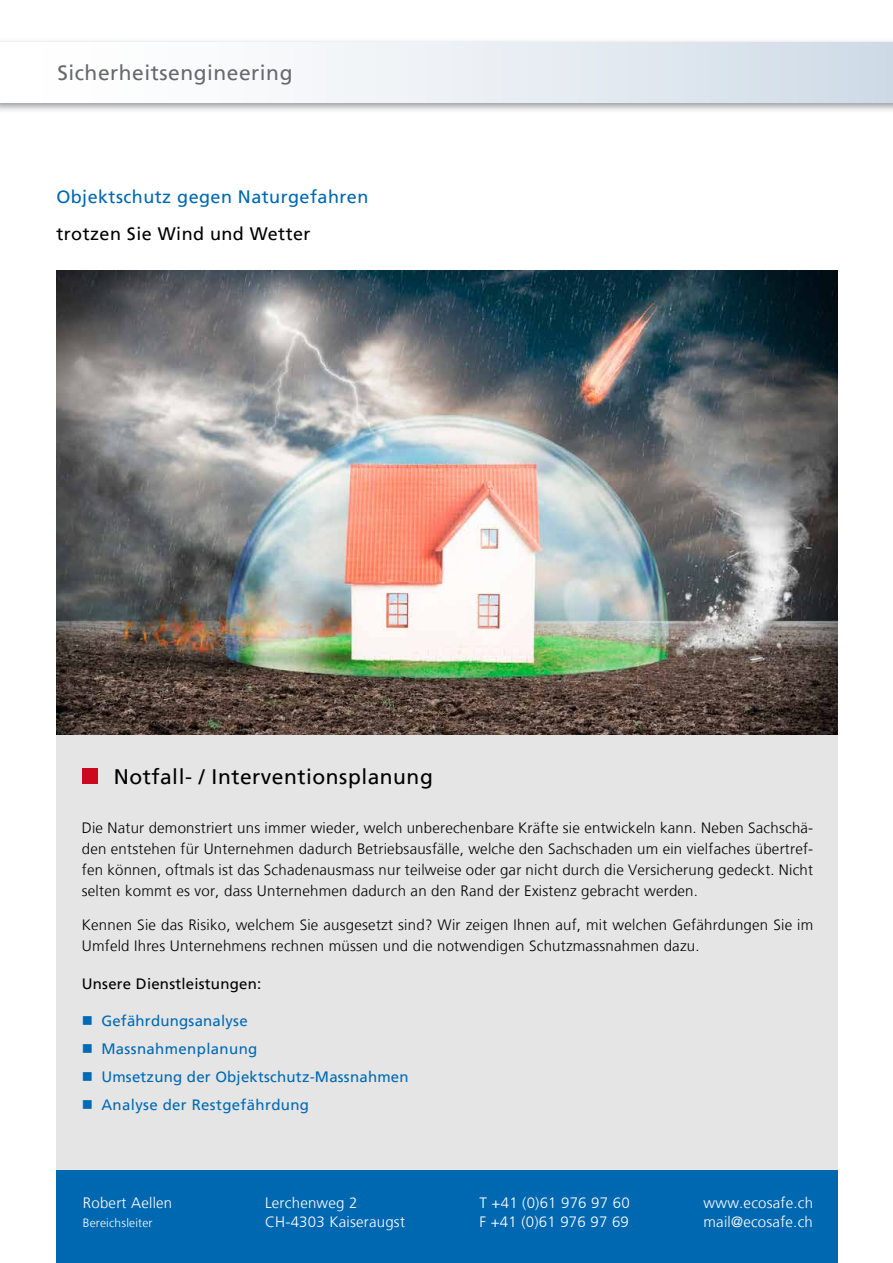
<style>
.page{position:relative;width:893px;height:1263px;background:#fff}
.page>*{position:absolute;margin:0;border:0;box-sizing:border-box;transform-origin:0 0}
.t1{font:21px "Frutiger LT";letter-spacing:.025em;color:#000}
.t2{font:21px "Frutiger LT";letter-spacing:.025em;color:#68696e}
.t3{font:18px "Frutiger LT";letter-spacing:.025em;color:#0068b0}
.t4{font:18px "Frutiger LT";letter-spacing:.025em;color:#000}
.t5{font:300 15px/21px "Frutiger LT";letter-spacing:.015em;color:#000;text-align:justify}
.t6{font:300 15px "Frutiger LT";letter-spacing:.015em;color:#fff}
.t7{font:15px/28.2px "Frutiger LT";letter-spacing:.015em;color:#006ab2}
.t8{font:15px "Frutiger LT";letter-spacing:.015em;color:#000}
.t9{font:300 12px "Frutiger LT";letter-spacing:.015em;color:#fff}
</style>
<div class="page">
<div style="left:0;top:38px;width:893px;height:76px;background:#68696e;opacity:.75"></div>
<div style="left:0;top:43px;width:893px;height:59px;background:linear-gradient(to right,#fff,#d2dde8)"></div>
<div style="left:56px;top:1170px;width:782px;height:93px;background:#0068b0"></div>
<img style="left:56px;top:270px;width:782px;height:465px">
<div style="left:56px;top:735px;width:782px;height:434px;background:#e5e5e6"></div>
<div style="left:82px;top:768px;width:16px;height:16px;background:#cd071e"></div>
<h1 class="t2" style="left:57px;top:60px;width:237px">Sicherheitsengineering</h1>
<p class="t3" style="left:56px;top:186px;width:314px">Objektschutz gegen Naturgefahren</p>
<p class="t4" style="left:56px;top:223px;width:256px">trotzen Sie Wind und Wetter</p>
<h1 class="t1" style="left:114px;top:764px;width:321px">Notfall- / Interventionsplanung</h1>
<p class="t5" style="left:82px;top:817px;width:733px">Die Natur demonstriert uns immer wieder, welch unberechenbare Kräfte sie entwickeln kann. Neben Sachschä&shy;den entstehen für Unternehmen dadurch Betriebsausfälle, welche den Sachschaden um ein vielfaches übertref&shy;fen können, oftmals ist das Schadenausmass nur teilweise oder gar nicht durch die Versicherung gedeckt. Nicht selten kommt es vor, dass Unternehmen dadurch an den Rand der Existenz gebracht werden.</p>
<p class="t5" style="left:82px;top:914px;width:733px">Kennen Sie das Risiko, welchem Sie ausgesetzt sind? Wir zeigen Ihnen auf, mit welchen Gefährdungen Sie im<br>Umfeld Ihres Unternehmens rechnen müssen und die notwendigen Schutzmassnahmen dazu.</p>
<p class="t8" style="left:82px;top:975px;width:181px">Unsere Dienstleistungen:</p>
<p class="t7" style="left:101px;top:1006px;width:309px">Gefährdungsanalyse<br>Massnahmenplanung<br>Umsetzung der Objektschutz-Massnahmen<br>Analyse der Restgefährdung</p>
<p class="t6" style="left:83px;top:1194px;width:91px">Robert Aellen</p>
<p class="t6" style="left:265px;top:1194px;width:94px">Lerchenweg 2</p>
<p class="t6" style="left:479px;top:1194px;width:152px">T +41 (0)61 976 97 60</p>
<p class="t6" style="left:704px;top:1194px;width:111px">www.ecosafe.ch</p>
<p class="t9" style="left:83px;top:1216px;width:71px">Bereichsleiter</p>
<p class="t6" style="left:265px;top:1213px;width:141px">CH-4303 Kaiseraugst</p>
<p class="t6" style="left:479px;top:1213px;width:151px">F +41 (0)61 976 97 69</p>
<p class="t6" style="left:704px;top:1213px;width:111px">mail@ecosafe.ch</p>
</div>
